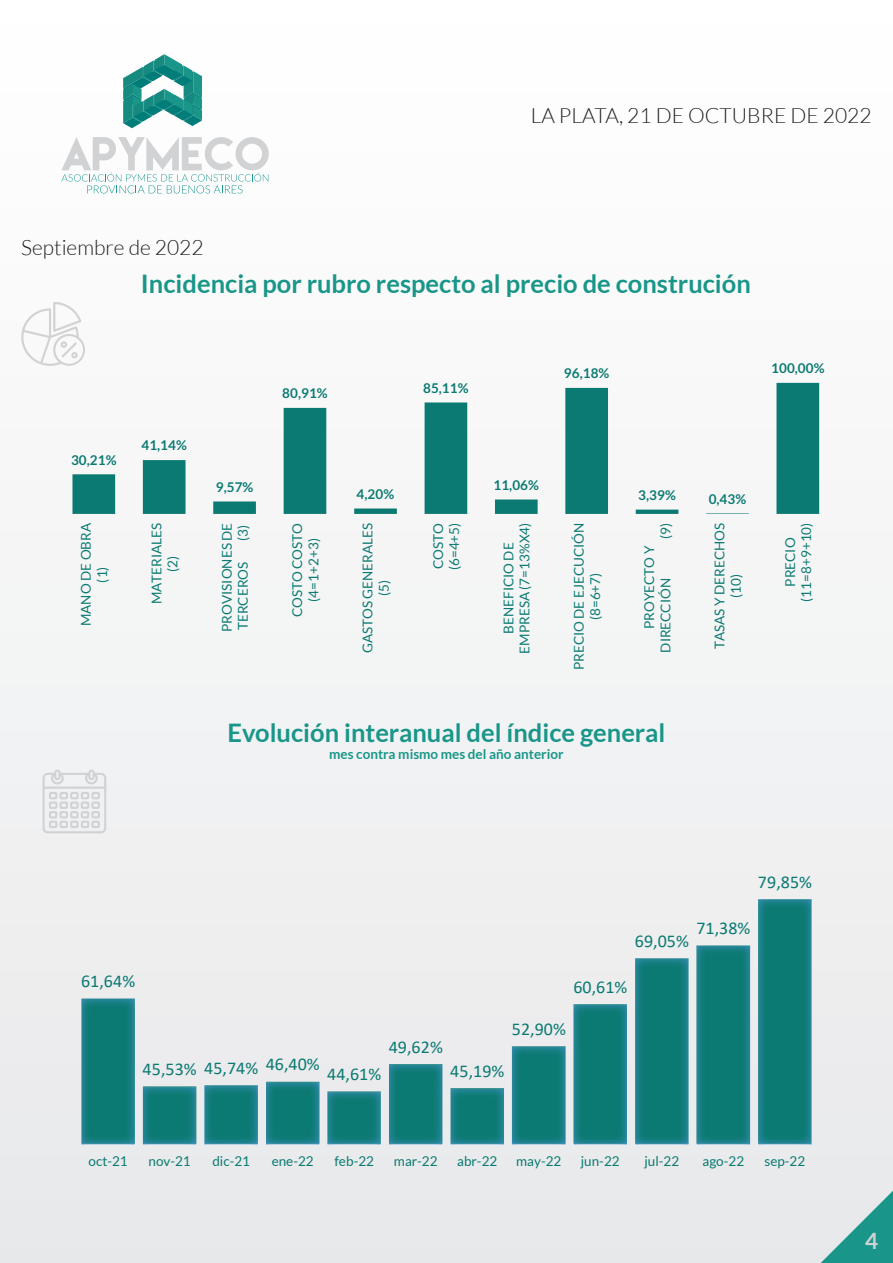
<style>
.page{position:relative;width:893px;height:1263px;background:#f4f5f5}
.page>*{position:absolute;margin:0;border:0;box-sizing:border-box;transform-origin:0 0}
.t1{font:700 25.5px "Lato";color:#199689}
.t2{font:700 22.5px "Lato";color:#d1d2d4}
.t3{font:300 21px "Lato";color:#231f20}
.t4{font:18px "Calibri";letter-spacing:.005em;color:#0b7a72}
.t5{font:13.5px/16.2px "Lato";color:#0b7a72;text-align:center}
.t6{font:700 13.5px "Lato";letter-spacing:.005em;color:#0b7a72}
.t7{font:700 13.5px "Lato";color:#199689}
</style>
<div class="page">
<svg style="left:61px;top:137px;width:208px;height:56px"></svg>
<svg style="left:123px;top:54px;width:79px;height:74px"></svg>
<svg style="left:21px;top:302px;width:64px;height:64px"></svg>
<svg style="left:43px;top:769px;width:63px;height:64px"></svg>
<svg style="left:821px;top:1191px;width:72px;height:72px"></svg>
<svg style="left:72px;top:383px;width:747px;height:131px"></svg>
<img style="left:81px;top:899px;width:731px;height:245px">
<h3 class="t3" style="left:21px;top:236px;width:184px">Septiembre de 2022</h3>
<h3 class="t3" style="left:531px;top:104px;width:342px">LA PLATA, 21 DE OCTUBRE DE 2022</h3>
<h1 class="t1" style="left:141px;top:269px;width:611px">Incidencia por rubro respecto al precio de construción</h1>
<p class="t6" style="left:71px;top:452px;width:47px">30,21%</p>
<p class="t6" style="left:141px;top:438px;width:47px">41,14%</p>
<p class="t6" style="left:282px;top:386px;width:47px">80,91%</p>
<p class="t6" style="left:423px;top:380px;width:47px">85,11%</p>
<p class="t6" style="left:564px;top:366px;width:47px">96,18%</p>
<p class="t6" style="left:771px;top:361px;width:55px">100,00%</p>
<p class="t6" style="left:216px;top:479px;width:39px">9,57%</p>
<p class="t6" style="left:357px;top:486px;width:39px">4,20%</p>
<p class="t6" style="left:493px;top:477px;width:47px">11,06%</p>
<p class="t6" style="left:638px;top:487px;width:39px">3,39%</p>
<p class="t6" style="left:709px;top:491px;width:39px">0,43%</p>
<p class="t5" style="left:78px;top:626px;width:105px;rotate:-90deg">MANO DE OBRA (1)</p>
<p class="t5" style="left:148px;top:604px;width:83px;rotate:-90deg">MATERIALES (2)</p>
<p class="t5" style="left:219px;top:632px;width:110px;text-align:left;rotate:-90deg">PROVISIONES DE<br>TERCEROS</p>
<p class="t5" style="left:235px;top:541px;width:18px;rotate:-90deg">(3)</p>
<p class="t5" style="left:289px;top:617px;width:96px;rotate:-90deg">COSTO COSTO (4=1+2+3)</p>
<p class="t5" style="left:360px;top:653px;width:132px;rotate:-90deg">GASTOS GENERALES (5)</p>
<p class="t5" style="left:430px;top:570px;width:49px;text-align:left;rotate:-90deg">COSTO (6=4+5)</p>
<p class="t5" style="left:500px;top:654px;width:132px;rotate:-90deg">BENEFICIO DE<br>EMPRESA (7=13%X4)</p>
<p class="t5" style="left:571px;top:670px;width:149px;rotate:-90deg">PRECIO DE EJECUCIÓN (8=6+7)</p>
<p class="t5" style="left:657px;top:539px;width:18px;rotate:-90deg">(9)</p>
<p class="t5" style="left:711px;top:649px;width:128px;rotate:-90deg">TASAS Y DERECHOS (10)</p>
<p class="t5" style="left:782px;top:602px;width:81px;rotate:-90deg">PRECIO (11=8+9+10)</p>
<p class="t5" style="left:641px;top:652px;width:108px;text-align:left;text-indent:23px;rotate:-90deg">PROYECTO Y<br>DIRECCIÓN</p>
<h1 class="t1" style="left:227px;top:718px;width:439px">Evolución interanual del índice general</h1>
<p class="t7" style="left:329px;top:746px;width:236px">mes contra mismo mes del año anterior</p>
<h3 class="t4" style="left:758px;top:869px;width:56px">79,85%</h3>
<h3 class="t4" style="left:81px;top:968px;width:56px">61,64%</h3>
<h3 class="t4" style="left:635px;top:928px;width:56px">69,05%</h3>
<h3 class="t4" style="left:696px;top:915px;width:56px">71,38%</h3>
<h3 class="t4" style="left:573px;top:974px;width:56px">60,61%</h3>
<h3 class="t4" style="left:143px;top:1055px;width:179px">45,53% 45,74% 46,40%</h3>
<h3 class="t4" style="left:327px;top:1061px;width:56px">44,61%</h3>
<h3 class="t4" style="left:389px;top:1034px;width:56px">49,62%</h3>
<h3 class="t4" style="left:450px;top:1058px;width:56px">45,19%</h3>
<h3 class="t4" style="left:512px;top:1016px;width:56px">52,90%</h3>
<p class="t5" style="left:89px;top:1153px;width:41px">oct-21</p>
<p class="t5" style="left:149px;top:1153px;width:44px">nov-21</p>
<p class="t5" style="left:212px;top:1153px;width:39px">dic-21</p>
<p class="t5" style="left:272px;top:1153px;width:44px">ene-22</p>
<p class="t5" style="left:334px;top:1153px;width:41px">feb-22</p>
<p class="t5" style="left:394px;top:1153px;width:45px">mar-22</p>
<p class="t5" style="left:457px;top:1153px;width:42px">abr-22</p>
<p class="t5" style="left:516px;top:1153px;width:47px">may-22</p>
<p class="t5" style="left:581px;top:1153px;width:40px">jun-22</p>
<p class="t5" style="left:644px;top:1153px;width:36px">jul-22</p>
<p class="t5" style="left:702px;top:1153px;width:43px">ago-22</p>
<p class="t5" style="left:764px;top:1153px;width:42px">sep-22</p>
<h2 class="t2" style="left:865px;top:1228px;width:15px">4</h2>
</div>
